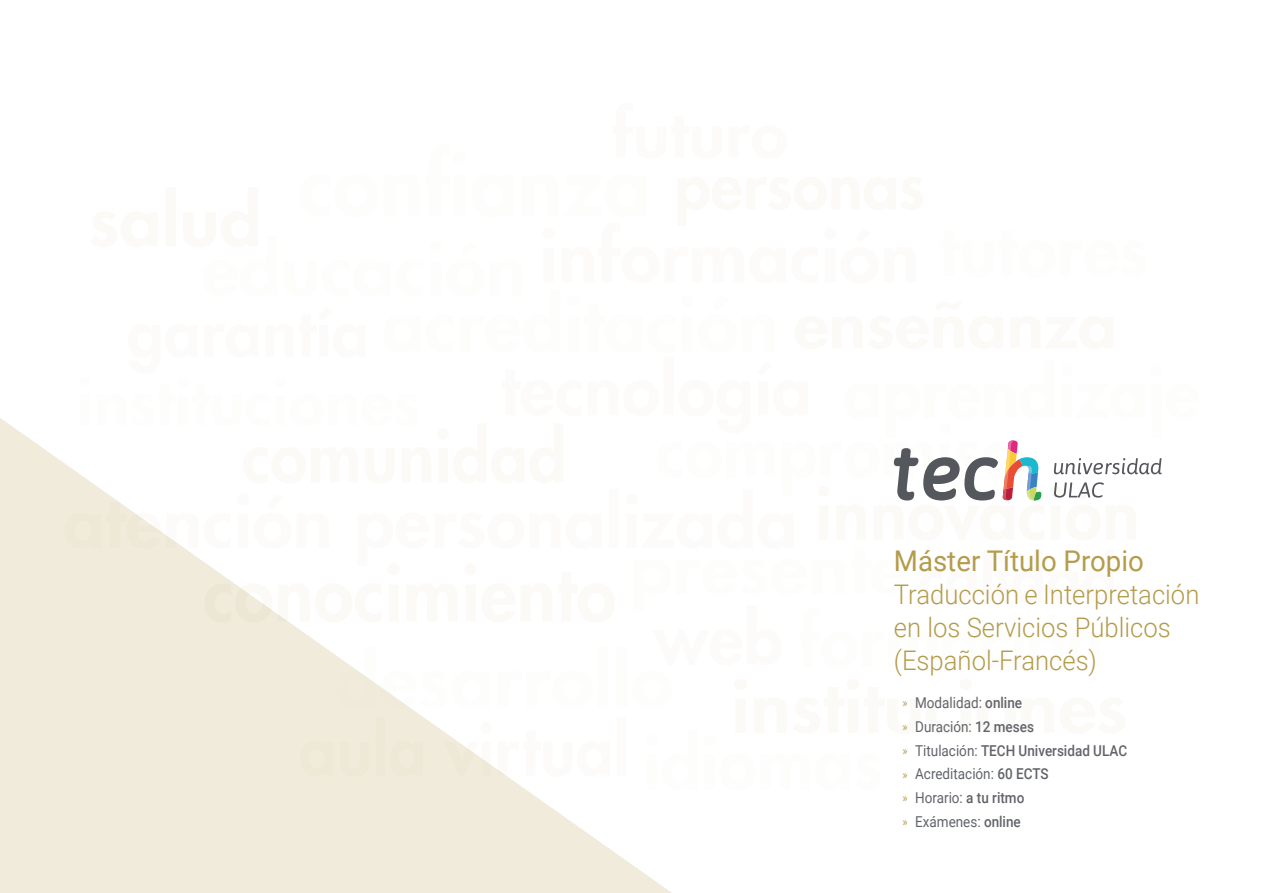
<style>
.page{position:relative;width:1263px;height:893px;background:#fff}
.page>*{position:absolute;margin:0;border:0;box-sizing:border-box;transform-origin:0 0}
.t1{font:28.5px "Roboto";color:#b49c4b}
.t2{font:300 27px/33px "Roboto";color:#b49c4b;scale:.95 1}
.t3{font:15px/23.7px "Roboto";color:#61646a;scale:.9 1}
.s1{font-size:12px;color:#b49c4b}
.s2{font-weight:500}
</style>
<div class="page">
<svg style="left:0;top:418px;width:672px;height:475px;background:#f1ecde"></svg>
<svg style="left:64px;top:418px;width:1098px;height:372px"></svg>
<h1 class="t1" style="left:894px;top:541px;width:251px">Máster Título Propio</h1>
<h2 class="t2" style="left:894px;top:577px;width:323px">Traducción e Interpretación en los Servicios Públicos (Español-Francés)</h2>
<p class="t3" style="left:902px;top:690px;width:251px"><span class="s1">»</span> Modalidad: <span class="s2">online<br></span><span class="s1">»</span> Duración: <span class="s2">12 meses<br></span><span class="s1">»</span> Titulación: <span class="s2">TECH Universidad ULAC </span><span class="s1">»</span> Acreditación: <span class="s2">60 ECTS<br></span><span class="s1">»</span> Horario: <span class="s2">a tu ritmo<br></span><span class="s1">»</span> Exámenes: <span class="s2">online</span></p>
</div>
